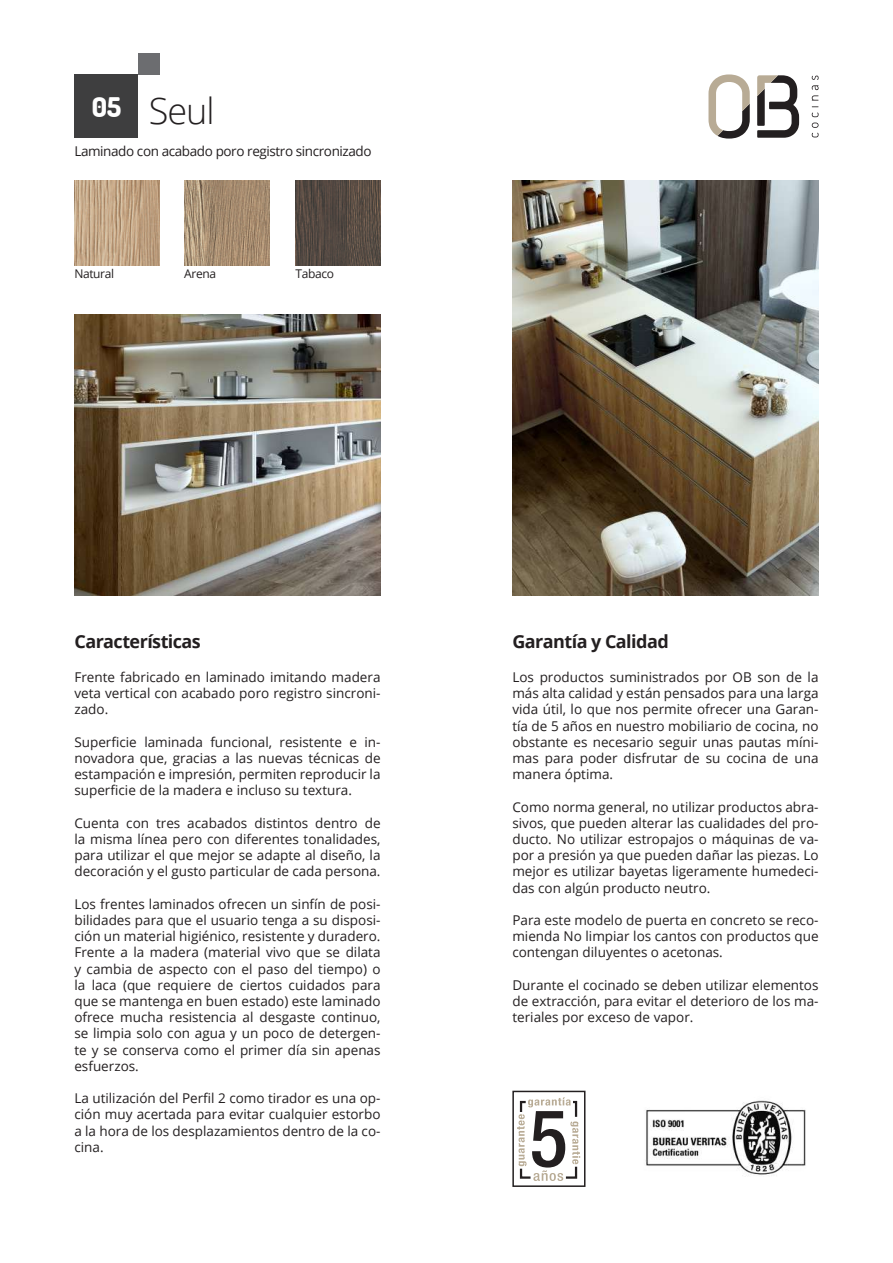
<style>
.page{position:relative;width:893px;height:1263px;background:#fff}
.page>*{position:absolute;margin:0;border:0;box-sizing:border-box;transform-origin:0 0}
.t1{font:300 36px "Open Sans";color:#231f20}
.t2{font:700 18px "Open Sans";letter-spacing:-.03em;color:#231f20}
.t3{font:13.5px/16.2px "Open Sans";color:#231f20;text-align:justify}
.t4{font:13.5px "Open Sans";letter-spacing:-.03em;color:#231f20}
.t5{font:12px "Open Sans";letter-spacing:-.03em;color:#231f20}
</style>
<div class="page">
<img style="left:645px;top:1100px;width:161px;height:75px">
<div style="left:512px;top:1091px;width:73px;height:96px;border:2px solid #231f20"></div>
<svg style="left:517px;top:1097px;width:63px;height:84px"></svg>
<svg style="left:812px;top:123px;width:7px;height:14px"></svg>
<svg style="left:812px;top:113px;width:7px;height:4px"></svg>
<svg style="left:812px;top:76px;width:7px;height:31px"></svg>
<svg style="left:708px;top:74px;width:42px;height:65px"></svg>
<svg style="left:757px;top:75px;width:42px;height:63px"></svg>
<div style="left:75px;top:74px;width:63px;height:64px;background:#3e3e3f"></div>
<div style="left:138px;top:53px;width:21px;height:21px;background:#6c6d70"></div>
<img style="left:512px;top:180px;width:307px;height:415px">
<img style="left:75px;top:315px;width:306px;height:280px">
<img style="left:74px;top:180px;width:85px;height:85px">
<img style="left:184px;top:180px;width:85px;height:85px">
<img style="left:296px;top:180px;width:85px;height:85px">
<h1 class="t1" style="left:92px;top:86px;width:124px"><sup>05</sup> Seul</h1>
<p class="t4" style="left:74px;top:142px;width:299px">Laminado con acabado poro registro sincronizado</p>
<p class="t5" style="left:74px;top:265px;width:41px">Natural</p>
<p class="t5" style="left:184px;top:265px;width:33px">Arena</p>
<p class="t5" style="left:296px;top:265px;width:40px">Tabaco</p>
<h2 class="t2" style="left:74px;top:629px;width:128px">Características</h2>
<p class="t3" style="left:74px;top:669px;width:308px">Frente fabricado en laminado imitando madera veta vertical con acabado poro registro sincroni&shy;zado.</p>
<p class="t3" style="left:74px;top:733px;width:308px">Superficie laminada funcional, resistente e in&shy;novadora que, gracias a las nuevas técnicas de estampación e impresión, permiten reproducir la superficie de la madera e incluso su textura.</p>
<p class="t3" style="left:74px;top:814px;width:308px">Cuenta con tres acabados distintos dentro de la misma línea pero con diferentes tonalidades, para utilizar el que mejor se adapte al diseño, la decoración y el gusto particular de cada persona.</p>
<p class="t3" style="left:74px;top:895px;width:308px">Los frentes laminados ofrecen un sinfín de posi&shy;bilidades para que el usuario tenga a su disposi&shy;ción un material higiénico, resistente y duradero.<br>Frente a la madera (material vivo que se dilata y cambia de aspecto con el paso del tiempo) o la laca (que requiere de ciertos cuidados para que se mantenga en buen estado) este laminado ofrece mucha resistencia al desgaste continuo, se limpia solo con agua y un poco de detergen&shy;te y se conserva como el primer día sin apenas esfuerzos.</p>
<p class="t3" style="left:74px;top:1090px;width:308px">La utilización del Perfil 2 como tirador es una op&shy;ción muy acertada para evitar cualquier estorbo a la hora de los desplazamientos dentro de la co&shy;cina.</p>
<h2 class="t2" style="left:512px;top:629px;width:158px">Garantía y Calidad</h2>
<p class="t3" style="left:512px;top:669px;width:308px">Los productos suministrados por OB son de la más alta calidad y están pensados para una larga vida útil, lo que nos permite ofrecer una Garan&shy;tía de 5 años en nuestro mobiliario de cocina, no obstante es necesario seguir unas pautas míni&shy;mas para poder disfrutar de su cocina de una manera óptima.</p>
<p class="t3" style="left:512px;top:798px;width:308px">Como norma general, no utilizar productos abra&shy;sivos, que pueden alterar las cualidades del pro&shy;ducto. No utilizar estropajos o máquinas de va&shy;por a presión ya que pueden dañar las piezas. Lo mejor es utilizar bayetas ligeramente humedeci&shy;das con algún producto neutro.</p>
<p class="t3" style="left:512px;top:912px;width:308px">Para este modelo de puerta en concreto se reco&shy;mienda No limpiar los cantos con productos que contengan diluyentes o acetonas.</p>
<p class="t3" style="left:512px;top:976px;width:308px">Durante el cocinado se deben utilizar elementos de extracción, para evitar el deterioro de los ma&shy;teriales por exceso de vapor.</p>
</div>
